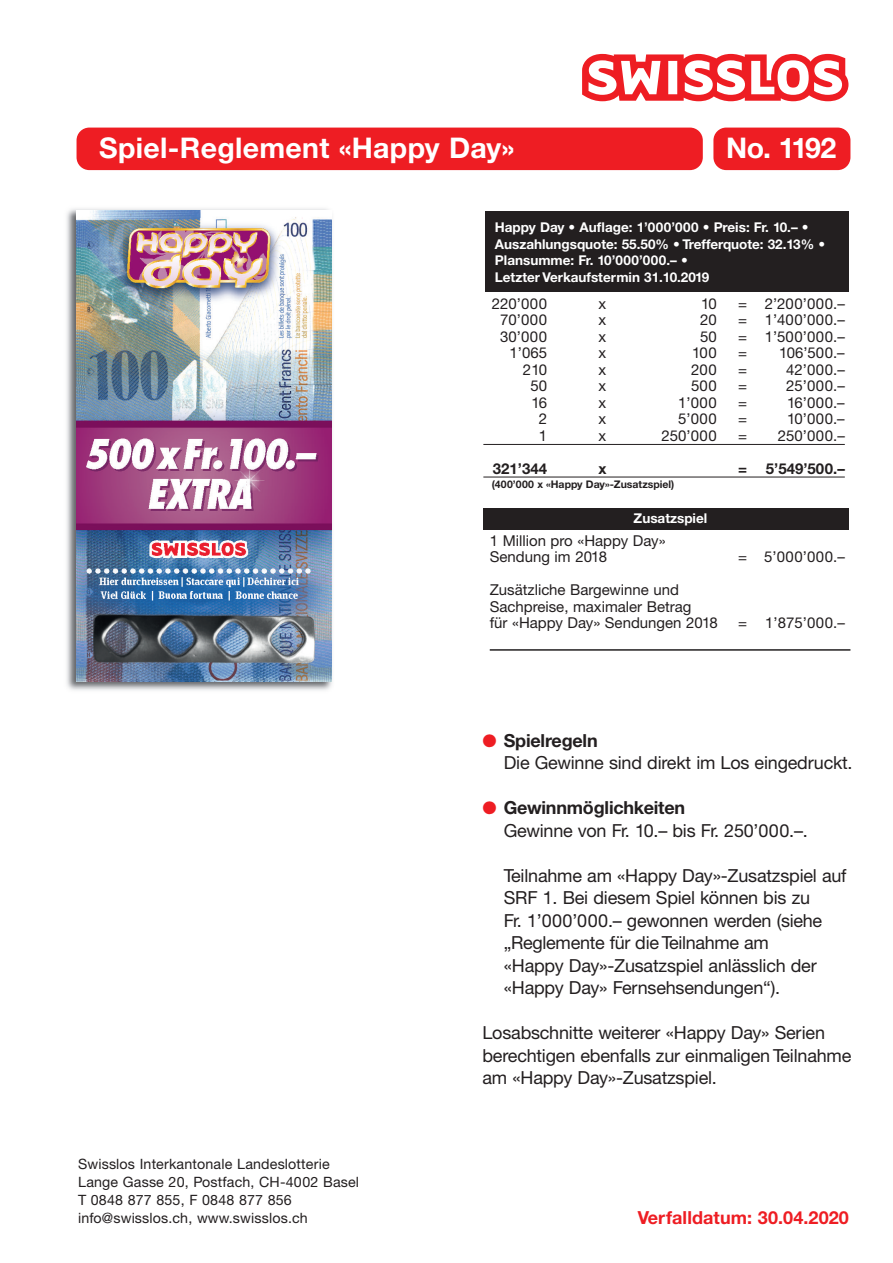
<style>
.page{position:relative;width:893px;height:1263px;background:#fff}
.page>*{position:absolute;margin:0;border:0;box-sizing:border-box;transform-origin:0 0}
.t1{font:700 28.5px "Helvetica Neue CE";letter-spacing:.01em;color:#fff}
.t2{font:18px/22.5px "Helvetica Neue CE";letter-spacing:-.01em;color:#231f20}
.t3{font:700 18px "Helvetica Neue CE";letter-spacing:.005em;color:#ee1d23}
.t4{font:15px/16.5px "Helvetica Neue CE";color:#231f20}
.t5{font:700 15px "Helvetica Neue CE";color:#231f20}
.t6{font:14.25px/18px "Helvetica Neue CE";letter-spacing:.01em;color:#231f20}
.t7{font:700 13.5px/16.5px "Helvetica Neue CE";color:#fff}
.t8{font:700 10.5px "Helvetica Neue CE";color:#231f20}
.s1{color:#ee1d23}
.s2{font-weight:700}
</style>
<div class="page">
<svg style="left:582px;top:54px;width:266px;height:47px"></svg>
<div style="left:77px;top:128px;width:626px;height:42px;background:#ee1d23;border-radius:13px"></div>
<div style="left:713px;top:128px;width:137px;height:42px;background:#ee1d23;border-radius:13px"></div>
<hr style="left:483px;top:444px;width:362px;height:1px;background:#231f20">
<hr style="left:483px;top:477px;width:362px;height:1px;background:#231f20">
<hr style="left:490px;top:649px;width:360px;height:2px;background:#231f20">
<div style="left:485px;top:212px;width:363px;height:80px;background:#231f20"></div>
<div style="left:483px;top:508px;width:366px;height:21px;background:#231f20"></div>
<img style="left:66px;top:208px;width:266px;height:483px">
<img style="left:77px;top:210px;width:254px;height:471px">
<h1 class="t1" style="left:99px;top:138px;width:417px">Spiel-Reglement «Happy Day»</h1>
<h1 class="t1" style="left:726px;top:138px;width:112px">No. 1192</h1>
<p class="t7" style="left:495px;top:220px;width:332px">Happy Day • Auflage: 1’000’000 • Preis: Fr. 10.– • Auszahlungsquote: 55.50% • Trefferquote: 32.13% • Plansumme: Fr. 10’000’000.– •<br>Letzter Verkaufstermin 31.10.2019</p>
<p class="t4" style="left:492px;top:297px;width:57px">220’000</p>
<p class="t4" style="left:599px;top:297px;width:9px">x</p>
<p class="t4" style="left:701px;top:297px;width:17px">10</p>
<p class="t4" style="left:738px;top:297px;width:108px">= 2’200’000.–</p>
<p class="t4" style="left:500px;top:313px;width:49px">70’000</p>
<p class="t4" style="left:599px;top:313px;width:9px">x</p>
<p class="t4" style="left:700px;top:313px;width:18px">20</p>
<p class="t4" style="left:738px;top:313px;width:108px">= 1’400’000.–</p>
<p class="t4" style="left:500px;top:330px;width:49px">30’000</p>
<p class="t4" style="left:599px;top:330px;width:9px">x</p>
<p class="t4" style="left:700px;top:330px;width:18px">50</p>
<p class="t4" style="left:738px;top:330px;width:108px">= 1’500’000.–</p>
<p class="t4" style="left:510px;top:346px;width:39px">1’065</p>
<p class="t4" style="left:599px;top:346px;width:9px">x</p>
<p class="t4" style="left:692px;top:346px;width:26px">100</p>
<p class="t4" style="left:738px;top:346px;width:10px">=</p>
<p class="t4" style="left:779px;top:346px;width:67px">106’500.–</p>
<p class="t4" style="left:523px;top:363px;width:26px">210</p>
<p class="t4" style="left:599px;top:363px;width:9px">x</p>
<p class="t4" style="left:691px;top:363px;width:27px">200</p>
<p class="t4" style="left:738px;top:363px;width:10px">=</p>
<p class="t4" style="left:786px;top:363px;width:60px">42’000.–</p>
<p class="t4" style="left:530px;top:379px;width:18px">50</p>
<p class="t4" style="left:599px;top:379px;width:9px">x</p>
<p class="t4" style="left:691px;top:379px;width:27px">500</p>
<p class="t4" style="left:738px;top:379px;width:10px">=</p>
<p class="t4" style="left:786px;top:379px;width:60px">25’000.–</p>
<p class="t4" style="left:531px;top:396px;width:17px">16</p>
<p class="t4" style="left:599px;top:396px;width:9px">x</p>
<p class="t4" style="left:678px;top:396px;width:40px">1’000</p>
<p class="t4" style="left:738px;top:396px;width:10px">=</p>
<p class="t4" style="left:787px;top:396px;width:59px">16’000.–</p>
<p class="t4" style="left:539px;top:412px;width:10px">2</p>
<p class="t4" style="left:599px;top:412px;width:9px">x</p>
<p class="t4" style="left:678px;top:412px;width:40px">5’000</p>
<p class="t4" style="left:738px;top:412px;width:10px">=</p>
<p class="t4" style="left:787px;top:412px;width:59px">10’000.–</p>
<p class="t4" style="left:539px;top:429px;width:10px">1</p>
<p class="t4" style="left:599px;top:429px;width:9px">x</p>
<p class="t4" style="left:661px;top:429px;width:57px">250’000</p>
<p class="t4" style="left:738px;top:429px;width:10px">=</p>
<p class="t4" style="left:778px;top:429px;width:69px">250’000.–</p>
<p class="t5" style="left:493px;top:463px;width:56px">321’344</p>
<p class="t5" style="left:598px;top:463px;width:10px">x</p>
<p class="t5" style="left:738px;top:463px;width:108px">= 5’549’500.–</p>
<p class="t8" style="left:492px;top:481px;width:184px">(400’000 x «Happy Day»-Zusatzspiel)</p>
<p class="t7" style="left:634px;top:511px;width:75px">Zusatzspiel</p>
<p class="t4" style="left:490px;top:534px;width:177px">1 Million pro «Happy Day»<br>Sendung im 2018</p>
<p class="t4" style="left:490px;top:583px;width:230px">Zusätzliche Bargewinne und<br>Sachpreise, maximaler Betrag<br>für «Happy Day» Sendungen 2018</p>
<p class="t4" style="left:738px;top:550px;width:108px">= 5’000’000.–</p>
<p class="t4" style="left:738px;top:616px;width:108px">= 1’875’000.–</p>
<p class="t6" style="left:78px;top:1156px;width:283px">Swisslos Interkantonale Landeslotterie Lange Gasse 20, Postfach, CH-4002 Basel T 0848 877 855, F 0848 877 856 info@swisslos.ch, www.swisslos.ch</p>
<p class="t2" style="left:504px;top:731px;width:350px;text-indent:-21px"><span class="s1">●</span> <span class="s2">Spielregeln<br></span>Die Gewinne sind direkt im Los eingedruckt.</p>
<p class="t2" style="left:504px;top:798px;width:306px;text-indent:-21px"><span class="s1">●</span> <span class="s2">Gewinnmöglichkeiten<br></span>Gewinne von Fr. 10.– bis Fr. 250’000.–.</p>
<p class="t2" style="left:504px;top:866px;width:344px">Teilnahme am «Happy Day»-Zusatzspiel auf SRF 1. Bei diesem Spiel können bis zu<br>Fr. 1’000’000.– gewonnen werden (siehe „Reglemente für die Teilnahme am<br>«Happy Day»-Zusatzspiel anlässlich der «Happy Day» Fernsehsendungen“).</p>
<p class="t2" style="left:482px;top:1023px;width:370px">Losabschnitte weiterer «Happy Day» Serien berechtigen ebenfalls zur einmaligen Teilnahme am «Happy Day»-Zusatzspiel.</p>
<p class="t3" style="left:638px;top:1211px;width:213px">Verfalldatum: 30.04.2020</p>
</div>
